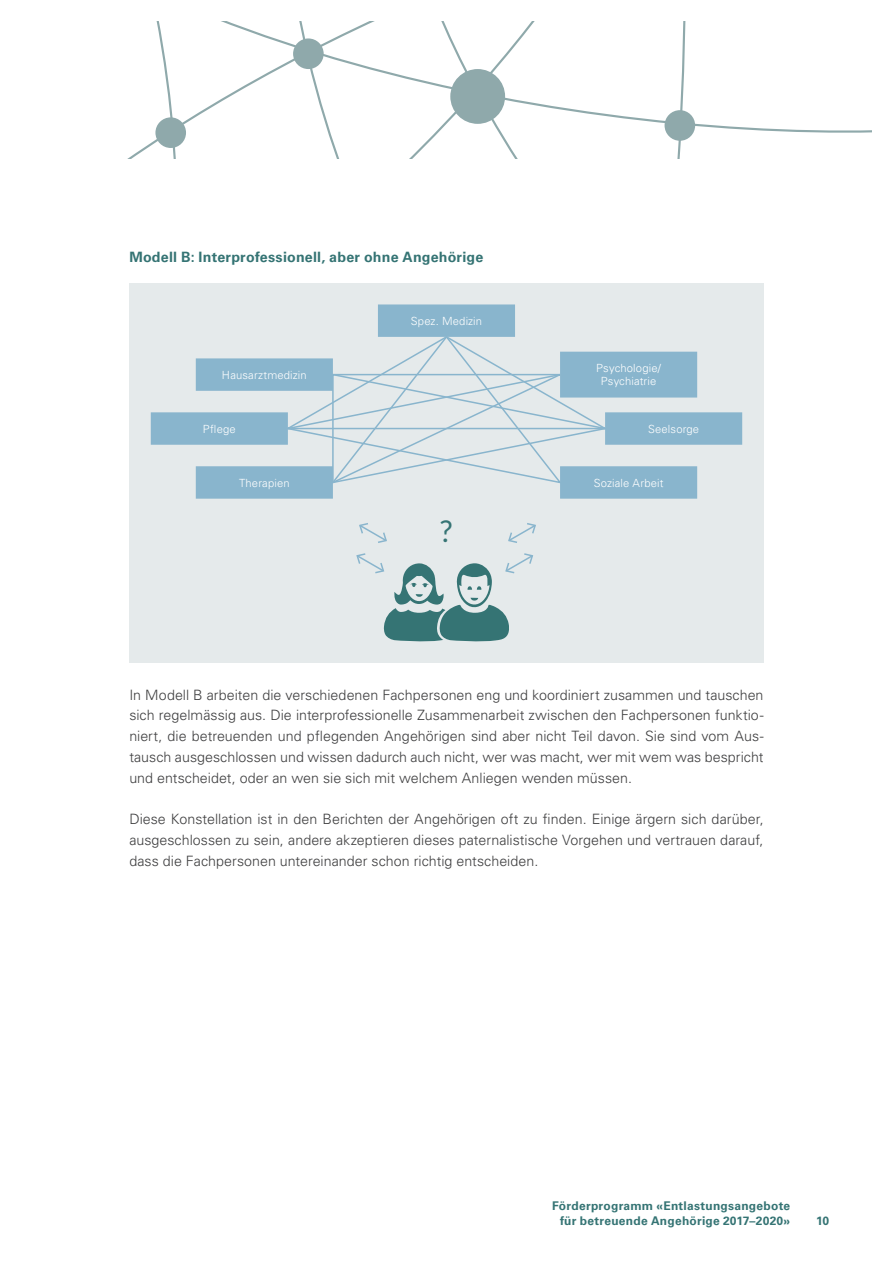
<style>
.page{position:relative;width:893px;height:1263px;background:#fff}
.page>*{position:absolute;margin:0;border:0;box-sizing:border-box;transform-origin:0 0}
.t1{font:30px "Aleo";color:#357474}
.t2{font:300 14.25px/20.9px "Univers LT";color:#3e3e3f;text-align:justify}
.t3{font:700 14.25px "Univers LT";letter-spacing:.015em;color:#357474}
.t4{font:700 12px/15px "Univers LT";letter-spacing:.02em;color:#357474;text-align:right}
.t5{font:300 11.25px/13.5px "Univers LT";letter-spacing:.015em;color:#fff;text-align:center}
</style>
<div class="page">
<div style="left:129px;top:283px;width:635px;height:380px;background:#e5eaeb"></div>
<div style="left:197px;top:359px;width:135px;height:31px;background:#89b5cd"></div>
<div style="left:196px;top:358px;width:137px;height:33px;border:2px solid #89b5cd"></div>
<div style="left:152px;top:413px;width:135px;height:31px;background:#89b5cd"></div>
<div style="left:151px;top:412px;width:137px;height:33px;border:2px solid #89b5cd"></div>
<div style="left:197px;top:467px;width:135px;height:31px;background:#89b5cd"></div>
<div style="left:196px;top:466px;width:137px;height:33px;border:2px solid #89b5cd"></div>
<div style="left:561px;top:352px;width:135px;height:45px;background:#89b5cd"></div>
<div style="left:560px;top:352px;width:137px;height:46px;border:2px solid #89b5cd"></div>
<div style="left:561px;top:467px;width:135px;height:31px;background:#89b5cd"></div>
<div style="left:560px;top:466px;width:137px;height:33px;border:2px solid #89b5cd"></div>
<div style="left:606px;top:413px;width:135px;height:31px;background:#89b5cd"></div>
<div style="left:605px;top:412px;width:137px;height:33px;border:2px solid #89b5cd"></div>
<div style="left:379px;top:305px;width:135px;height:31px;background:#89b5cd"></div>
<div style="left:378px;top:304px;width:137px;height:33px;border:2px solid #89b5cd"></div>
<svg style="left:286px;top:335px;width:325px;height:150px"></svg>
<svg style="left:508px;top:523px;width:28px;height:20px"></svg>
<svg style="left:359px;top:523px;width:28px;height:20px"></svg>
<svg style="left:356px;top:553px;width:177px;height:89px"></svg>
<svg style="left:129px;top:21px;width:743px;height:137px"></svg>
<div style="left:665px;top:110px;width:30px;height:31px;background:#8fa9ab;border-radius:50%"></div>
<div style="left:155px;top:117px;width:31px;height:31px;background:#8fa9ab;border-radius:50%"></div>
<div style="left:293px;top:38px;width:31px;height:31px;background:#8fa9ab;border-radius:50%"></div>
<div style="left:450px;top:69px;width:55px;height:55px;background:#8fa9ab;border-radius:50%"></div>
<p class="t3" style="left:129px;top:249px;width:355px">Modell B: Interprofessionell, aber ohne Angehörige</p>
<p class="t5" style="left:222px;top:368px;width:86px">Hausarztmedizin</p>
<p class="t5" style="left:203px;top:422px;width:35px">Pflege</p>
<p class="t5" style="left:239px;top:476px;width:52px">Therapien</p>
<p class="t5" style="left:411px;top:314px;width:73px">Spez. Medizin</p>
<h1 class="t1" style="left:440px;top:514px;width:14px">?</h1>
<p class="t5" style="left:596px;top:361px;width:66px">Psychologie/<br>Psychiatrie</p>
<p class="t5" style="left:648px;top:422px;width:53px">Seelsorge</p>
<p class="t5" style="left:594px;top:476px;width:71px">Soziale Arbeit</p>
<p class="t2" style="left:129px;top:684px;width:636px">In Modell B arbeiten die verschiedenen Fachpersonen eng und koordiniert zusammen und tauschen sich regelmässig aus. Die interprofessionelle Zusammenarbeit zwischen den Fachpersonen funktio&shy;niert, die betreuenden und pflegenden Angehörigen sind aber nicht Teil davon. Sie sind vom Aus&shy;tausch ausgeschlossen und wissen dadurch auch nicht, wer was macht, wer mit wem was bespricht und entscheidet, oder an wen sie sich mit welchem Anliegen wenden müssen.</p>
<p class="t2" style="left:129px;top:809px;width:636px">Diese Konstellation ist in den Berichten der Angehörigen oft zu finden. Einige ärgern sich darüber, ausgeschlossen zu sein, andere akzeptieren dieses paternalistische Vorgehen und vertrauen darauf, dass die Fachpersonen untereinander schon richtig entscheiden.</p>
<p class="t4" style="left:552px;top:1198px;width:240px">Förderprogramm «Entlastungsangebote für betreuende Angehörige 2017–2020»</p>
<p class="t4" style="left:816px;top:1213px;width:15px">10</p>
</div>
